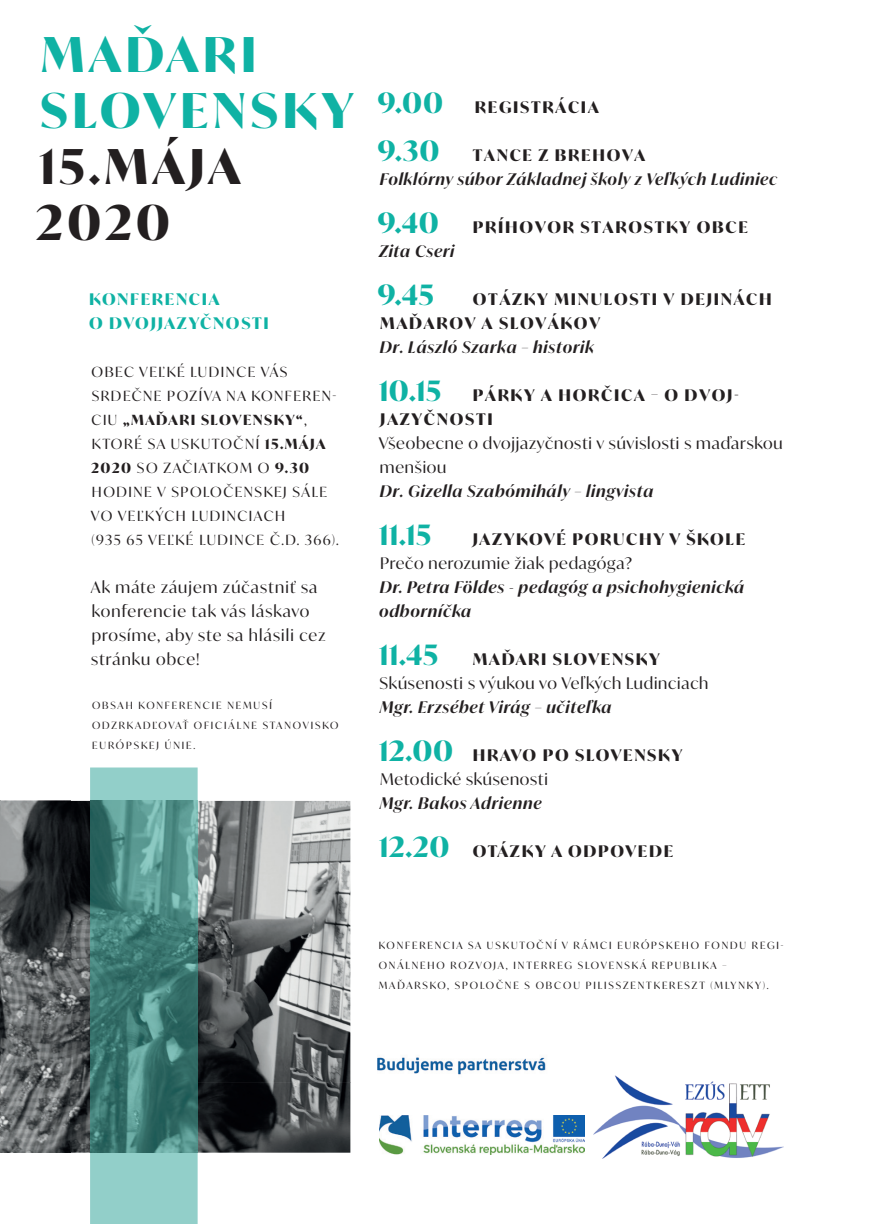
<style>
.page{position:relative;width:874px;height:1225px;background:#fff}
.page>*{position:absolute;margin:0;border:0;box-sizing:border-box;transform-origin:0 0}
.t1{font:700 48px/56px "Ivy Mode";letter-spacing:.09em;color:#0fb2a4}
.t2{font:700 48px/56px "Ivy Mode";letter-spacing:.08em;color:#231f20}
.t3{font:700 28px "Ivy Mode";letter-spacing:.02em;color:#0fb2a4}
.t4{font:italic 600 16px/24px "Ivy Mode";letter-spacing:.05em;color:#231f20}
.t5{font:16px/24px "Ivy Mode";letter-spacing:.05em;color:#231f20}
.t6{font:700 16px/24px "Ivy Mode";letter-spacing:.11em;color:#231f20}
.t7{font:16px/24px "Ivy Mode";letter-spacing:.07em;color:#231f20}
.t8{font:700 16px/24px "Ivy Mode";letter-spacing:.11em;color:#0fb2a4}
.t9{font:14px/24px "Ivy Mode";letter-spacing:.11em;color:#231f20}
.t10{font:10px/20px "Ivy Mode";letter-spacing:.19em;color:#231f20}
.s1{font-weight:700}
.s2{font-weight:700;font-style:normal;font-size:28px;color:#0fb2a4}
.s3{font-weight:700;font-style:normal}
.s4{font-size:28px;color:#0fb2a4}
.s5{font-weight:700;font-size:28px;color:#0fb2a4}
</style>
<div class="page">
<img style="left:378px;top:1057px;width:168px;height:18px">
<img style="left:593px;top:1075px;width:190px;height:83px">
<img style="left:0;top:801px;width:350px;height:351px">
<div style="left:90px;top:767px;width:107px;height:457px;background:#92cfc9"></div>
<img style="left:90px;top:801px;width:107px;height:351px">
<img style="left:379px;top:1115px;width:205px;height:39px">
<h1 class="t1" style="left:40px;top:26px;width:315px">MAĎARI<br>SLOVENSKY</h1>
<h1 class="t2" style="left:36px;top:138px;width:206px">15.MÁJA<br>2020</h1>
<p class="t8" style="left:89px;top:287px;width:181px">KONFERENCIA<br>O DVOJJAZYČNOSTI</p>
<p class="t9" style="left:91px;top:360px;width:249px">OBEC VEĽKÉ LUDINCE VÁS<br>SRDEČNE POZÍVA NA KONFEREN-<br>CIU <span class="s1">„MAĎARI SLOVENSKY“</span>,<br>KTORÉ SA USKUTOČNÍ <span class="s1">15.MÁJA<br>2020</span> SO ZAČIATKOM O <span class="s1">9.30<br></span>HODINE V SPOLOČENSKEJ SÁLE<br>VO VEĽKÝCH LUDINCIACH<br>(935 65 VEĽKÉ LUDINCE Č.D. 366).</p>
<p class="t7" style="left:91px;top:575px;width:236px">Ak máte záujem zúčastniť sa konferencie tak vás láskavo prosíme, aby ste sa hlásili cez stránku obce!</p>
<p class="t10" style="left:92px;top:695px;width:248px">OBSAH KONFERENCIE NEMUSÍ<br>ODZRKADĽOVAŤ OFICIÁLNE STANOVISKO<br>EURÓPSKEJ ÚNIE.</p>
<h2 class="t3" style="left:377px;top:84px;width:67px">9.00</h2>
<p class="t6" style="left:474px;top:95px;width:125px">REGISTRÁCIA</p>
<p class="t4" style="left:377px;top:143px;width:401px"><span class="s2">9.30</span> <span class="s3">TANCE Z BREHOVA<br></span>Folklórny súbor Základnej školy z Veľkých Ludiniec</p>
<h2 class="t3" style="left:377px;top:204px;width:63px">9.40</h2>
<p class="t6" style="left:472px;top:215px;width:276px">PRÍHOVOR STAROSTKY OBCE</p>
<p class="t4" style="left:379px;top:239px;width:77px">Zita Cseri</p>
<h2 class="t3" style="left:377px;top:276px;width:57px">9.45</h2>
<p class="t6" style="left:380px;top:287px;width:393px;text-indent:92px">OTÁZKY MINULOSTI V DEJINÁCH<br>MAĎAROV A SLOVÁKOV</p>
<p class="t4" style="left:380px;top:335px;width:215px">Dr. László Szarka – historik</p>
<p class="t6" style="left:378px;top:383px;width:361px"><span class="s4">10.15</span> PÁRKY A HORČICA – O DVOJ-<br>JAZYČNOSTI</p>
<p class="t5" style="left:378px;top:431px;width:405px">Všeobecne o dvojjazyčnosti v súvislosti s maďarskou menšiou</p>
<p class="t4" style="left:380px;top:479px;width:275px">Dr. Gizella Szabómihály – lingvista</p>
<h2 class="t3" style="left:378px;top:516px;width:54px">11.15</h2>
<p class="t6" style="left:472px;top:527px;width:273px">JAZYKOVÉ PORUCHY V ŠKOLE</p>
<p class="t5" style="left:380px;top:551px;width:254px">Prečo nerozumie žiak pedagóga?</p>
<p class="t4" style="left:379px;top:575px;width:366px">Dr. Petra Földes - pedagóg a psichohygienická odborníčka</p>
<p class="t5" style="left:378px;top:647px;width:331px"><span class="s5">11.45</span> <span class="s1">MAĎARI SLOVENSKY<br></span>Skúsenosti s výukou vo Veľkých Ludinciach</p>
<p class="t4" style="left:380px;top:695px;width:233px">Mgr. Erzsébet Virág – učiteľka</p>
<p class="t5" style="left:378px;top:743px;width:305px"><span class="s5">12.00</span> <span class="s1">HRAVO PO SLOVENSKY<br></span>Metodické skúsenosti</p>
<p class="t4" style="left:380px;top:791px;width:163px">Mgr. Bakos Adrienne</p>
<h2 class="t3" style="left:378px;top:828px;width:72px">12.20</h2>
<p class="t6" style="left:472px;top:839px;width:202px">OTÁZKY A ODPOVEDE</p>
<p class="t10" style="left:378px;top:935px;width:406px">KONFERENCIA SA USKUTOČNÍ V RÁMCI EURÓPSKEHO FONDU REGI-<br>ONÁLNEHO ROZVOJA, INTERREG SLOVENSKÁ REPUBLIKA –<br>MAĎARSKO, SPOLOČNE S OBCOU PILISSZENTKERESZT (MLYNKY).</p>
</div>
